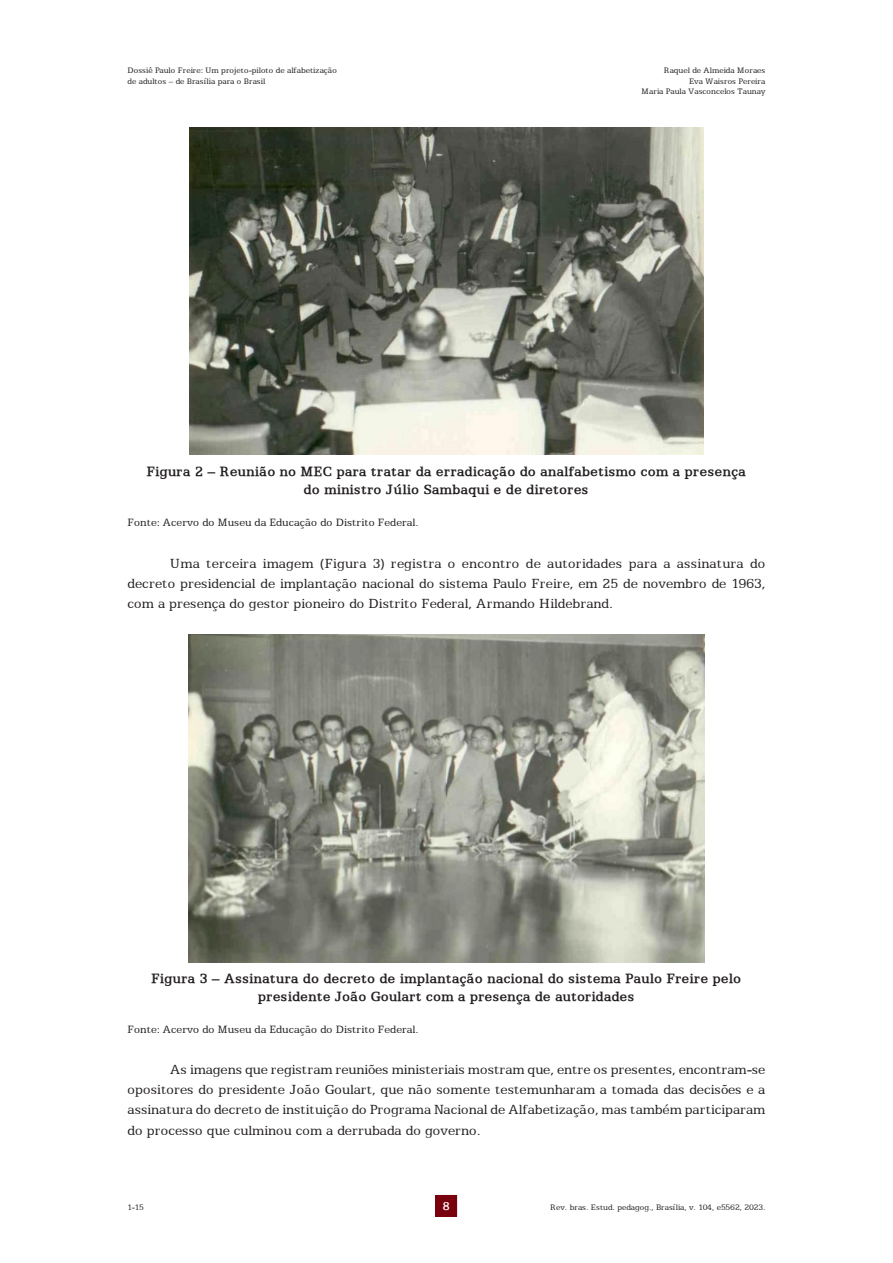
<style>
.page{position:relative;width:893px;height:1263px;background:#fff}
.page>*{position:absolute;margin:0;border:0;box-sizing:border-box;transform-origin:0 0}
._01_-_Corpo_do_texto{font:15px/20.5px "Eggo Normal";color:#231f20;text-align:justify}
._01_-_Titulo_Tabelas__quadros__graficos_e{font:700 15px/18px "Eggo";color:#231f20;text-align:center}
.t1{font:700 12.75px "Eggo";color:#fff}
._01_-_Fonte_da_tabela{font:12px "Eggo Normal";color:#231f20}
.t2{font:9px/10.5px "Eggo Normal";color:#231f20}
</style>
<div class="page">
<div style="left:436px;top:1195px;width:21px;height:21px;background:#79000d"></div>
<img style="left:189px;top:128px;width:515px;height:326px">
<img style="left:188px;top:634px;width:517px;height:328px">
<p class="t2" style="left:128px;top:64px;width:211px">Dossiê Paulo Freire: Um projeto-piloto de alfabetização de adultos – de Brasília para o Brasil</p>
<p class="t2" style="left:642px;top:64px;width:125px;text-align:right">Raquel de Almeida Moraes<br>Eva Waisros Pereira<br>Maria Paula Vasconcelos Taunay</p>
<p class="_01_-_Titulo_Tabelas__quadros__graficos_e" style="left:147px;top:461px;width:601px">Figura 2 – Reunião no MEC para tratar da erradicação do analfabetismo com a presença do ministro Júlio Sambaqui e de diretores</p>
<p class="_01_-_Fonte_da_tabela" style="left:128px;top:514px;width:293px">Fonte: Acervo do Museu da Educação do Distrito Federal.</p>
<p class="_01_-_Corpo_do_texto" style="left:128px;top:551px;width:639px;text-indent:43px">Uma terceira imagem (Figura 3) registra o encontro de autoridades para a assinatura do decreto presidencial de implantação nacional do sistema Paulo Freire, em 25 de novembro de 1963, com a presença do gestor pioneiro do Distrito Federal, Armando Hildebrand.</p>
<p class="_01_-_Titulo_Tabelas__quadros__graficos_e" style="left:152px;top:968px;width:591px">Figura 3 – Assinatura do decreto de implantação nacional do sistema Paulo Freire pelo presidente João Goulart com a presença de autoridades</p>
<p class="_01_-_Fonte_da_tabela" style="left:128px;top:1020px;width:293px">Fonte: Acervo do Museu da Educação do Distrito Federal.</p>
<p class="_01_-_Corpo_do_texto" style="left:128px;top:1057px;width:639px;text-indent:43px">As imagens que registram reuniões ministeriais mostram que, entre os presentes, encontram-se opositores do presidente João Goulart, que não somente testemunharam a tomada das decisões e a assinatura do decreto de instituição do Programa Nacional de Alfabetização, mas também participaram do processo que culminou com a derrubada do governo.</p>
<p class="t2" style="left:128px;top:1201px;width:18px">1-15</p>
<p class="t1" style="left:443px;top:1196px;width:9px">8</p>
<p class="t2" style="left:550px;top:1201px;width:217px">Rev. bras. Estud. pedagog., Brasília, v. 104, e5562, 2023.</p>
</div>
